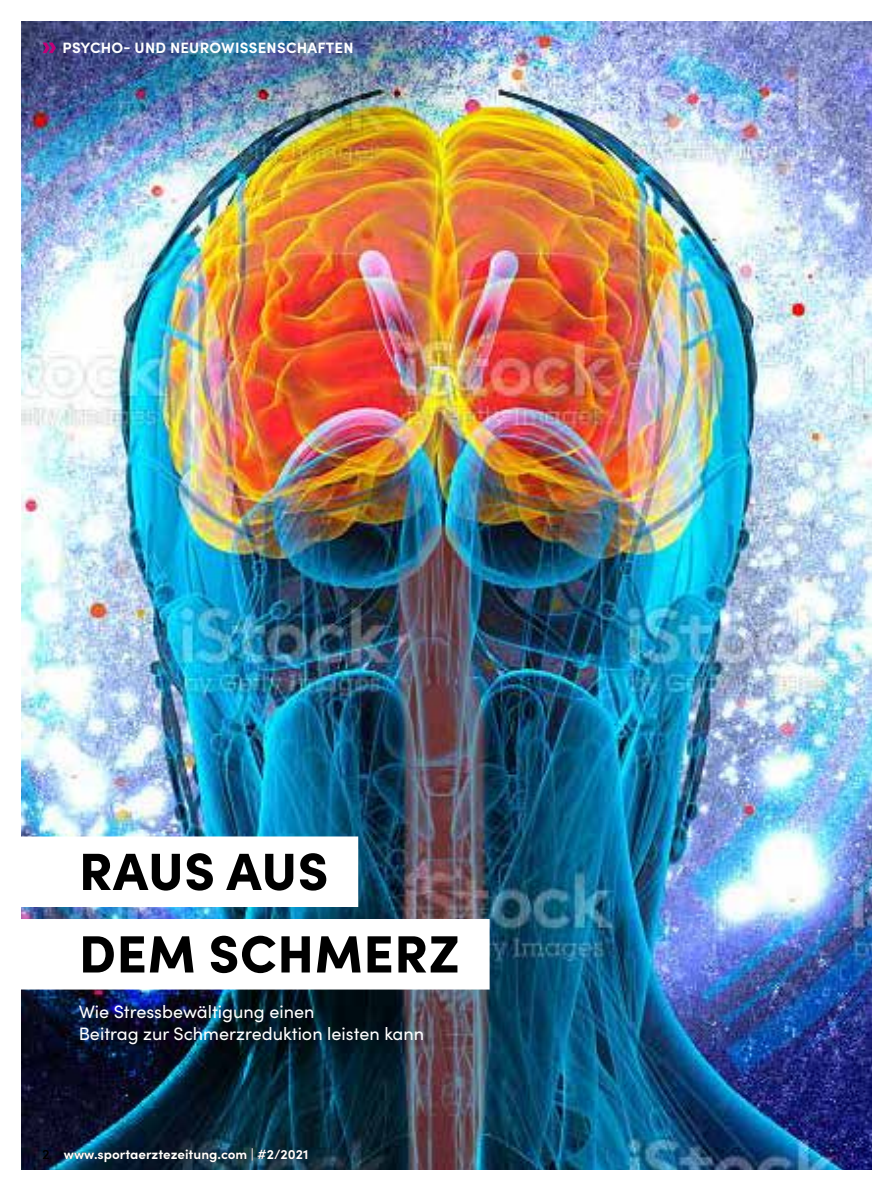
<style>
.page{position:relative;width:893px;height:1191px;background:#fff}
.page>*{position:absolute;margin:0;border:0;box-sizing:border-box;transform-origin:0 0}
.t1{font:900 52.5px/82.5px "Sofia Pro";letter-spacing:.01em;color:#000}
.t2{font:18px/22.5px "Sofia Pro";color:#fff}
.t3{font:700 15px "Sofia Pro";letter-spacing:.015em;color:#fff}
.t4{font:700 13.5px "Sofia Pro";color:#fff}
.s1{font-weight:400;color:#000}
</style>
<div class="page">
<img style="left:21px;top:21px;width:851px;height:1148px">
<svg style="left:43px;top:43px;width:13px;height:10px"></svg>
<div style="left:11px;top:836px;width:347px;height:71px;background:#fff"></div>
<div style="left:11px;top:919px;width:479px;height:70px;background:#fff"></div>
<p class="t3" style="left:63px;top:36px;width:292px">PSYCHO- UND NEUROWISSENSCHAFTEN</p>
<h1 class="t1" style="left:79px;top:825px;width:382px">RAUS AUS<br>DEM SCHMERZ</h1>
<p class="t2" style="left:79px;top:999px;width:347px">Wie Stressbewältigung einen<br>Beitrag zur Schmerzreduktion leisten kann</p>
<p class="t4" style="left:43px;top:1144px;width:267px"><span class="s1">2</span> www.sportaerztezeitung.com | #2/2021</p>
</div>
